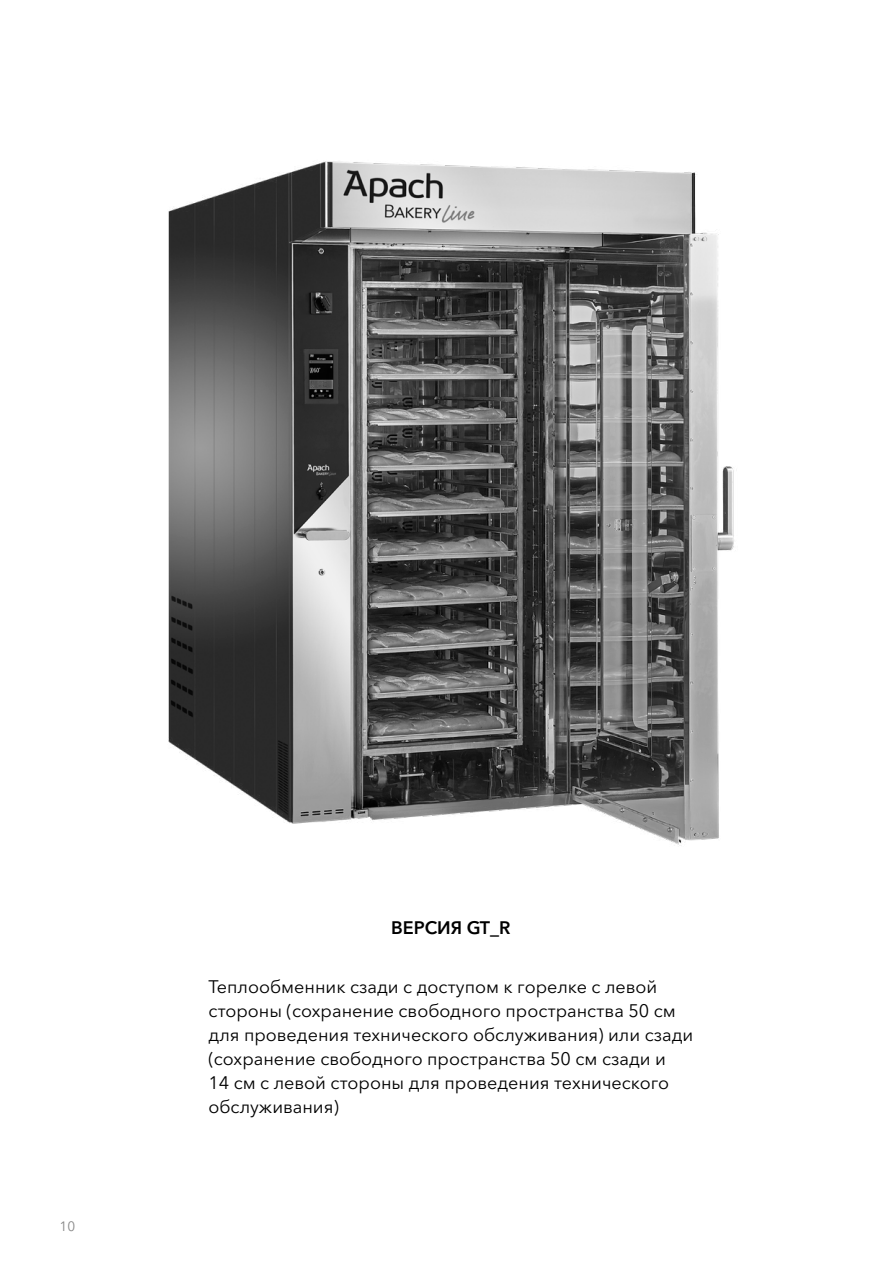
<style>
.page{position:relative;width:893px;height:1263px;background:#fff}
.page>*{position:absolute;margin:0;border:0;box-sizing:border-box;transform-origin:0 0}
.t1{font:18px/24px "Avenir Next Cyr";color:#000}
.t2{font:600 18px "Avenir Next Cyr";color:#000}
.t3{font:13.5px "Avenir Next Cyr";color:#878787}
</style>
<div class="page">
<img style="left:168px;top:161px;width:566px;height:685px">
<p class="t3" style="left:60px;top:1218px;width:17px">10</p>
<p class="t2" style="left:391px;top:916px;width:121px">ВЕРСИЯ GT_R</p>
<p class="t1" style="left:208px;top:975px;width:487px">Теплообменник сзади с доступом к горелке с левой стороны (сохранение свободного пространства 50 см для проведения технического обслуживания) или сзади (сохранение свободного пространства 50 см сзади и<br>14 см с левой стороны для проведения технического обслуживания)</p>
</div>
